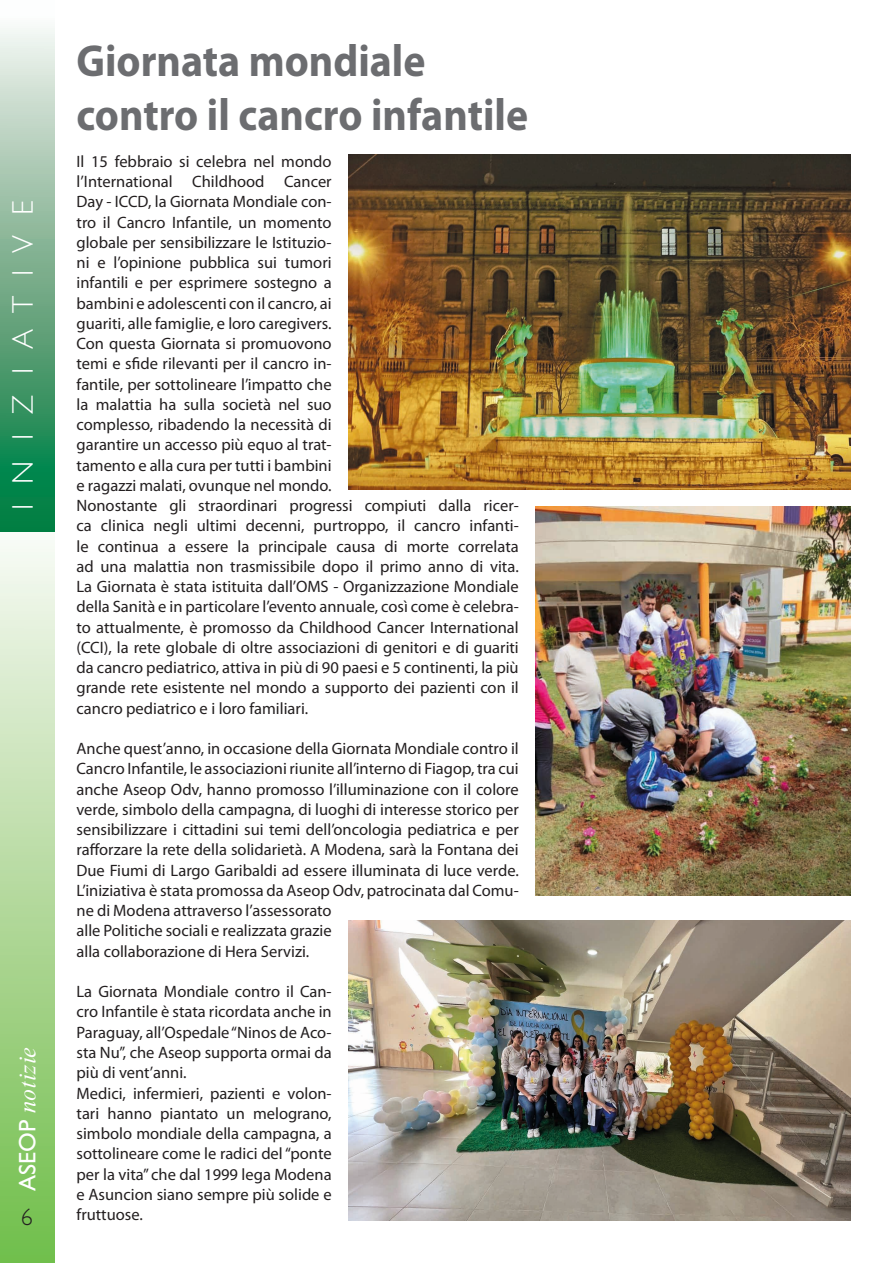
<style>
.page{position:relative;width:893px;height:1263px;background:#fff}
.page>*{position:absolute;margin:0;border:0;box-sizing:border-box;transform-origin:0 0}
.Nessuna_spaziatura{font:700 45px "Myriad Pro";color:#6c6d70;scale:.93 1}
.t1{font:300 30px "Gill Sans Std";letter-spacing:.68em;color:#fff}
.t2{font:italic 24px "Times New Roman MT Std";color:#fff}
.t3{font:300 24px "Gill Sans Std";color:#231f20}
.t4{font:16.5px/20.2px "Myriad Pro";color:#231f20;text-align:justify}
.s1{font-family:"Gill Sans Std";font-style:normal}
</style>
<div class="page">
<svg style="left:0;top:531px;width:54px;height:732px;background:#b3da9e"></svg>
<svg style="left:0;top:28px;width:54px;height:503px;background:#74b08e"></svg>
<img style="left:349px;top:154px;width:501px;height:336px">
<img style="left:536px;top:506px;width:314px;height:389px">
<img style="left:349px;top:920px;width:501px;height:300px">
<p class="t1" style="left:6px;top:510px;width:311px;rotate:-90deg">INIZIATIVE</p>
<h3 class="t2" style="left:14px;top:1191px;width:145px;rotate:-90deg"><span class="s1">ASEOP</span> notizie</h3>
<h3 class="t3" style="left:21px;top:1204px;width:13px">6</h3>
<p class="Nessuna_spaziatura" style="left:77px;top:36px;width:377px">Giornata mondiale</p>
<p class="Nessuna_spaziatura" style="left:77px;top:90px;width:487px">contro il cancro infantile</p>
<p class="t4" style="left:77px;top:152px;width:257px">Il 15 febbraio si celebra nel mondo l’International Childhood Cancer Day - ICCD, la Giornata Mondiale con&shy;tro il Cancro Infantile, un momento globale per sensibilizzare le Istituzio&shy;ni e l’opinione pubblica sui tumori infantili e per esprimere sostegno a bambini e adolescenti con il cancro, ai guariti, alle famiglie, e loro caregivers.<br>Con questa Giornata si promuovono temi e sfide rilevanti per il cancro in&shy;fantile, per sottolineare l’impatto che la malattia ha sulla società nel suo complesso, ribadendo la necessità di garantire un accesso più equo al trat&shy;tamento e alla cura per tutti i bambini e ragazzi malati, ovunque nel mondo.</p>
<p class="t4" style="left:77px;top:496px;width:444px">Nonostante gli straordinari progressi compiuti dalla ricer&shy;ca clinica negli ultimi decenni, purtroppo, il cancro infanti&shy;le continua a essere la principale causa di morte correlata ad una malattia non trasmissibile dopo il primo anno di vita.<br>La Giornata è stata istituita dall’OMS - Organizzazione Mondiale della Sanità e in particolare l’evento annuale, così come è celebra&shy;to attualmente, è promosso da Childhood Cancer International (CCI), la rete globale di oltre associazioni di genitori e di guariti da cancro pediatrico, attiva in più di 90 paesi e 5 continenti, la più grande rete esistente nel mondo a supporto dei pazienti con il cancro pediatrico e i loro familiari.</p>
<p class="t4" style="left:77px;top:739px;width:444px">Anche quest’anno, in occasione della Giornata Mondiale contro il Cancro Infantile, le associazioni riunite all’interno di Fiagop, tra cui anche Aseop Odv, hanno promosso l’illuminazione con il colore verde, simbolo della campagna, di luoghi di interesse storico per sensibilizzare i cittadini sui temi dell’oncologia pediatrica e per rafforzare la rete della solidarietà. A Modena, sarà la Fontana dei Due Fiumi di Largo Garibaldi ad essere illuminata di luce verde.</p>
<p class="t4" style="left:77px;top:881px;width:444px;text-align:left">L’iniziativa è stata promossa da Aseop Odv, patrocinata dal Comu&shy;ne di Modena attraverso l’assessorato<br>alle Politiche sociali e realizzata grazie<br>alla collaborazione di Hera Servizi.</p>
<p class="t4" style="left:77px;top:982px;width:257px">La Giornata Mondiale contro il Can&shy;cro Infantile è stata ricordata anche in Paraguay, all’Ospedale “Ninos de Aco&shy;sta Nu”, che Aseop supporta ormai da più di vent’anni.</p>
<p class="t4" style="left:77px;top:1083px;width:257px">Medici, infermieri, pazienti e volon&shy;tari hanno piantato un melograno, simbolo mondiale della campagna, a sottolineare come le radici del “ponte per la vita” che dal 1999 lega Modena e Asuncion siano sempre più solide e fruttuose.</p>
</div>
